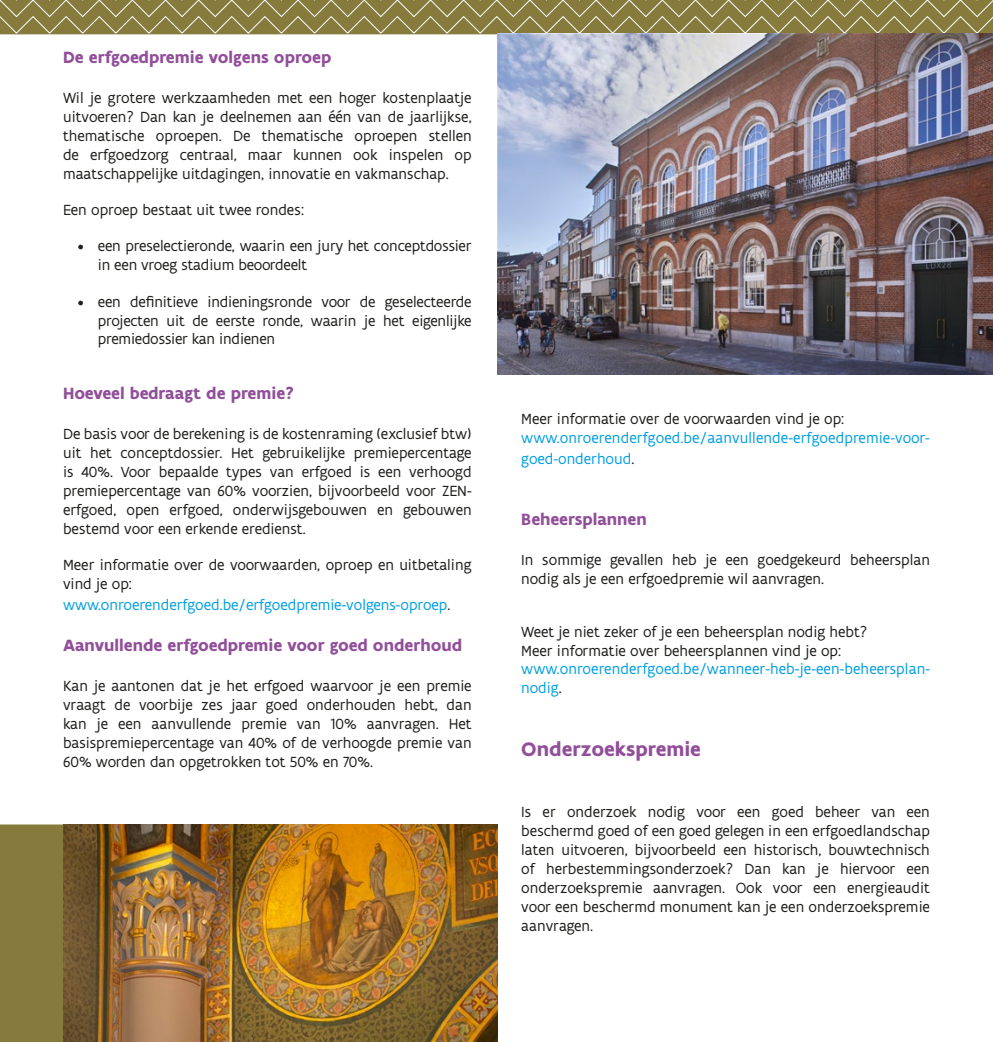
<style>
.page{position:relative;width:993px;height:1042px;background:#fff}
.page>*{position:absolute;margin:0;border:0;box-sizing:border-box;transform-origin:0 0}
.t1{font:700 21px "Flanders Art Sans";color:#914f9a}
.t2{font:700 17.5px "Flanders Art Sans";color:#914f9a}
.t3{font:15.75px/18.9px "Flanders Art Sans";color:#1d1d1b;text-align:justify}
.t4{font:15.75px/21px "Flanders Art Sans";letter-spacing:.005em;color:#009fe3}
.s1{color:#1d1d1b}
</style>
<div class="page">
<div style="left:0;top:824px;width:63px;height:218px;background:#867b3d"></div>
<svg style="left:0;top:0;width:992px;height:34px;background:#90864d"></svg>
<img style="left:63px;top:824px;width:434px;height:218px">
<img style="left:497px;top:33px;width:495px;height:342px">
<p class="t2" style="left:63px;top:46px;width:270px">De erfgoedpremie volgens oproep</p>
<p class="t3" style="left:63px;top:88px;width:410px">Wil je grotere werkzaamheden met een hoger kostenplaatje uitvoeren? Dan kan je deelnemen aan één van de jaarlijkse, thematische oproepen. De thematische oproepen stellen de erfgoedzorg centraal, maar kunnen ook inspelen op maatschappelijke uitdagingen, innovatie en vakmanschap.</p>
<p class="t3" style="left:63px;top:200px;width:242px">Een oproep bestaat uit twee rondes:</p>
<p class="t3" style="left:98px;top:236px;width:375px;text-indent:-20px">• een preselectieronde, waarin een jury het conceptdossier in een vroeg stadium beoordeelt</p>
<p class="t3" style="left:98px;top:292px;width:375px;text-indent:-20px">• een definitieve indieningsronde voor de geselecteerde projecten uit de eerste ronde, waarin je het eigenlijke premiedossier kan indienen</p>
<p class="t2" style="left:63px;top:382px;width:233px">Hoeveel bedraagt de premie?</p>
<p class="t3" style="left:63px;top:424px;width:410px">De basis voor de berekening is de kostenraming (exclusief btw) uit het conceptdossier. Het gebruikelijke premiepercentage is 40%. Voor bepaalde types van erfgoed is een verhoogd premiepercentage van 60% voorzien, bijvoorbeeld voor ZEN&shy;erfgoed, open erfgoed, onderwijsgebouwen en gebouwen bestemd voor een erkende eredienst.</p>
<p class="t3" style="left:63px;top:555px;width:410px">Meer informatie over de voorwaarden, oproep en uitbetaling vind je op:</p>
<p class="t4" style="left:63px;top:594px;width:389px">www.onroerenderfgoed.be/erfgoedpremie-volgens-oproep<span class="s1">.</span></p>
<p class="t2" style="left:63px;top:634px;width:400px">Aanvullende erfgoedpremie voor goed onderhoud</p>
<p class="t3" style="left:63px;top:676px;width:410px">Kan je aantonen dat je het erfgoed waarvoor je een premie vraagt de voorbije zes jaar goed onderhouden hebt, dan kan je een aanvullende premie van 10% aanvragen. Het basispremiepercentage van 40% of de verhoogde premie van 60% worden dan opgetrokken tot 50% en 70%.</p>
<p class="t3" style="left:521px;top:409px;width:324px">Meer informatie over de voorwaarden vind je op:</p>
<p class="t4" style="left:521px;top:427px;width:410px">www.onroerenderfgoed.be/aanvullende-erfgoedpremie-voor&shy;goed-onderhoud<span class="s1">.</span></p>
<p class="t2" style="left:521px;top:508px;width:127px">Beheersplannen</p>
<p class="t3" style="left:521px;top:550px;width:410px">In sommige gevallen heb je een goedgekeurd beheersplan nodig als je een erfgoedpremie wil aanvragen.</p>
<p class="t3" style="left:521px;top:622px;width:347px">Weet je niet zeker of je een beheersplan nodig hebt?<br>Meer informatie over beheersplannen vind je op:</p>
<p class="t4" style="left:521px;top:659px;width:410px;line-height:18.9px">www.onroerenderfgoed.be/wanneer-heb-je-een-beheersplan&shy;nodig<span class="s1">.</span></p>
<h1 class="t1" style="left:521px;top:736px;width:181px">Onderzoekspremie</h1>
<p class="t3" style="left:521px;top:802px;width:410px">Is er onderzoek nodig voor een goed beheer van een beschermd goed of een goed gelegen in een erfgoedlandschap laten uitvoeren, bijvoorbeeld een historisch, bouwtechnisch of herbestemmingsonderzoek? Dan kan je hiervoor een onderzoekspremie aanvragen. Ook voor een energieaudit voor een beschermd monument kan je een onderzoekspremie aanvragen.</p>
</div>
